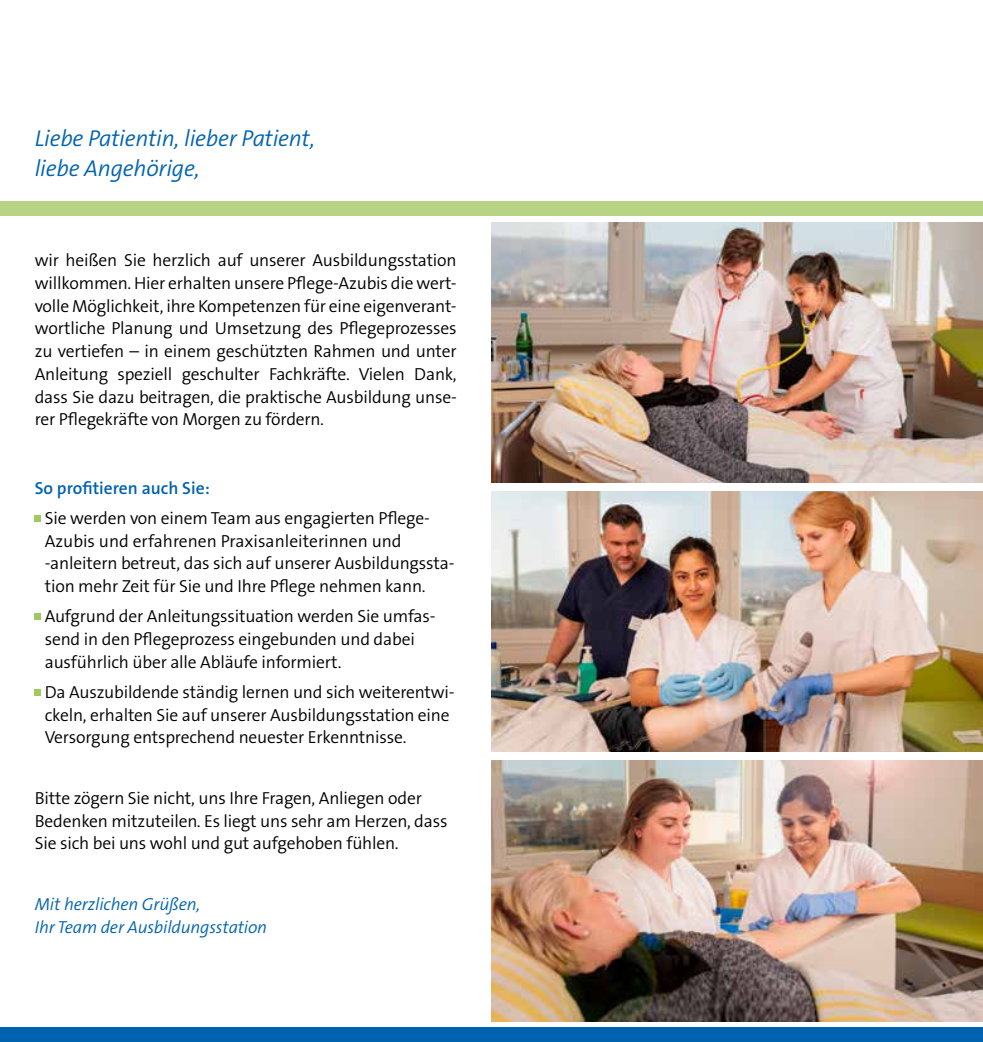
<style>
.page{position:relative;width:983px;height:1042px;background:#fff}
.page>*{position:absolute;margin:0;border:0;box-sizing:border-box;transform-origin:0 0}
.t1{font:italic 300 23.1px/30.1px "The Sans B W4";letter-spacing:-.01em;color:#0063af}
.t2{font:300 17.5px/22.8px "The Sans B W4";letter-spacing:-.01em;color:#000}
.t3{font:italic 300 17.5px/22.8px "The Sans B W4";letter-spacing:-.01em;color:#0063af}
.t4{font:600 17.5px "The Sans B W6";color:#0063af}
</style>
<div class="page">
<svg style="left:35px;top:515px;width:6px;height:6px"></svg>
<div style="left:35px;top:613px;width:6px;height:7px;background:#a1c861"></div>
<svg style="left:35px;top:689px;width:6px;height:6px"></svg>
<div style="left:0;top:201px;width:982px;height:15px;background:#b6d484"></div>
<div style="left:0;top:1027px;width:982px;height:15px;background:#0063af"></div>
<img style="left:491px;top:222px;width:491px;height:261px">
<img style="left:491px;top:491px;width:491px;height:261px">
<img style="left:491px;top:760px;width:491px;height:261px">
<h1 class="t1" style="left:35px;top:124px;width:282px">Liebe Patientin, lieber Patient, liebe Angehörige,</h1>
<p class="t2" style="left:35px;top:249px;width:423px;text-align:justify">wir heißen Sie herzlich auf unserer Ausbildungsstation willkommen. Hier erhalten unsere Pflege-Azubis die wert&shy;volle Möglichkeit, ihre Kompetenzen für eine eigenverant&shy;wortliche Planung und Umsetzung des Pflegeprozesses zu vertiefen – in einem geschützten Rahmen und unter Anleitung speziell geschulter Fachkräfte. Vielen Dank, dass Sie dazu beitragen, die praktische Ausbildung unse&shy;rer Pflegekräfte von Morgen zu fördern.</p>
<p class="t4" style="left:35px;top:476px;width:176px">So profitieren auch Sie:</p>
<p class="t2" style="left:45px;top:506px;width:411px">Sie werden von einem Team aus engagierten Pflege-Azubis und erfahrenen Praxisanleiterinnen und -anleitern betreut, das sich auf unserer Ausbildungssta&shy;tion mehr Zeit für Sie und Ihre Pflege nehmen kann.</p>
<p class="t2" style="left:45px;top:605px;width:392px">Aufgrund der Anleitungssituation werden Sie umfas&shy;send in den Pflegeprozess eingebunden und dabei ausführlich über alle Abläufe informiert.</p>
<p class="t2" style="left:45px;top:681px;width:411px">Da Auszubildende ständig lernen und sich weiterentwi&shy;ckeln, erhalten Sie auf unserer Ausbildungsstation eine<br>Versorgung entsprechend neuester Erkenntnisse.</p>
<p class="t2" style="left:35px;top:786px;width:414px">Bitte zögern Sie nicht, uns Ihre Fragen, Anliegen oder<br>Bedenken mitzuteilen. Es liegt uns sehr am Herzen, dass<br>Sie sich bei uns wohl und gut aufgehoben fühlen.</p>
<p class="t3" style="left:35px;top:893px;width:234px">Mit herzlichen Grüßen,<br>Ihr Team der Ausbildungsstation</p>
</div>
